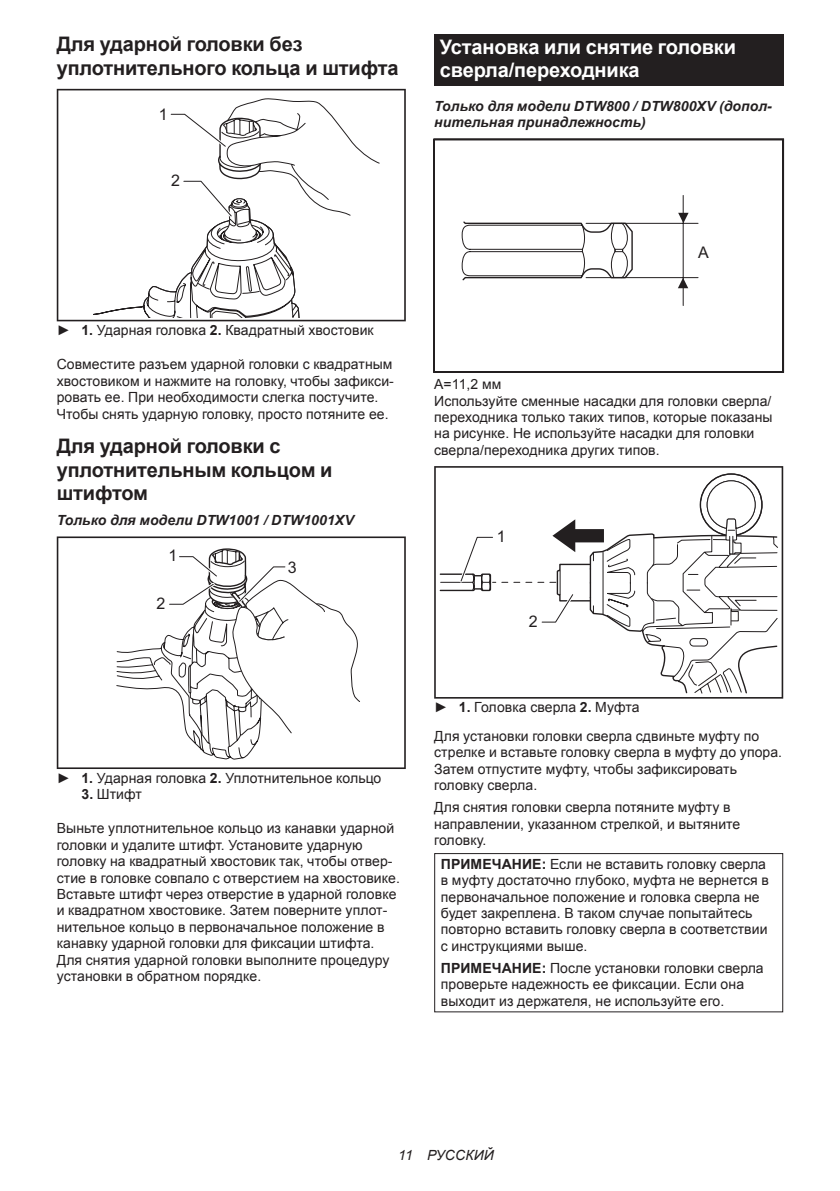
<style>
.page{position:relative;width:840px;height:1191px;background:#fff}
.page>*{position:absolute;margin:0;border:0;box-sizing:border-box;transform-origin:0 0}
.t1{font:700 20px/23.4px "Arial";letter-spacing:-.01em;color:#231f20}
.t2{font:700 20px/23.4px "Arial";letter-spacing:-.01em;color:#fff}
.t3{font:16px "Arial";color:#231f20}
.t4{font:14px/16.4px "Arial";letter-spacing:.005em;color:#231f20}
.t5{font:italic 700 14px/16.4px "Arial";letter-spacing:.005em;color:#231f20}
.t6{font:italic 14px "Arial";letter-spacing:.005em;color:#231f20}
.s1{font-weight:700}
</style>
<div class="page">
<svg style="left:57px;top:89px;width:348px;height:232px"></svg>
<svg style="left:94px;top:98px;width:286px;height:219px"></svg>
<svg style="left:57px;top:536px;width:348px;height:233px"></svg>
<svg style="left:116px;top:547px;width:244px;height:222px"></svg>
<div style="left:434px;top:34px;width:348px;height:52px;background:#231f20"></div>
<svg style="left:433px;top:139px;width:350px;height:234px"></svg>
<svg style="left:434px;top:466px;width:348px;height:232px"></svg>
<svg style="left:438px;top:472px;width:340px;height:222px"></svg>
<div style="left:434px;top:853px;width:348px;height:159px;border:1px solid #231f20"></div>
<h1 class="t1" style="left:57px;top:33px;width:343px">Для ударной головки без уплотнительного кольца и штифта</h1>
<p class="t3" style="left:159px;top:103px;width:10px">1</p>
<p class="t3" style="left:171px;top:170px;width:10px">2</p>
<p class="t4" style="left:57px;top:322px;width:318px">► <span class="s1">1.</span> Ударная головка <span class="s1">2.</span> Квадратный хвостовик</p>
<p class="t4" style="left:57px;top:356px;width:338px">Совместите разъем ударной головки с квадратным хвостовиком и нажмите на головку, чтобы зафикси&shy;ровать ее. При необходимости слегка постучите.<br>Чтобы снять ударную головку, просто потяните ее.</p>
<h1 class="t1" style="left:57px;top:435px;width:277px">Для ударной головки с уплотнительным кольцом и штифтом</h1>
<p class="t5" style="left:57px;top:512px;width:298px">Только для модели DTW1001 / DTW1001XV</p>
<p class="t3" style="left:168px;top:545px;width:10px">1</p>
<p class="t3" style="left:156px;top:593px;width:10px">2</p>
<p class="t3" style="left:288px;top:556px;width:10px">3</p>
<p class="t4" style="left:57px;top:769px;width:326px">► <span class="s1">1.</span> Ударная головка <span class="s1">2.</span> Уплотнительное кольцо</p>
<p class="t4" style="left:81px;top:786px;width:62px"><span class="s1">3.</span> Штифт</p>
<p class="t4" style="left:57px;top:820px;width:344px">Выньте уплотнительное кольцо из канавки ударной головки и удалите штифт. Установите ударную головку на квадратный хвостовик так, чтобы отвер&shy;стие в головке совпало с отверстием на хвостовике.<br>Вставьте штифт через отверстие в ударной головке и квадратном хвостовике. Затем поверните уплот&shy;нительное кольцо в первоначальное положение в канавку ударной головки для фиксации штифта.<br>Для снятия ударной головки выполните процедуру установки в обратном порядке.</p>
<h1 class="t2" style="left:439px;top:36px;width:297px">Установка или снятие головки сверла/переходника</h1>
<p class="t5" style="left:434px;top:98px;width:339px">Только для модели DTW800 / DTW800XV (допол&shy;нительная принадлежность)</p>
<p class="t3" style="left:697px;top:241px;width:12px">A</p>
<p class="t4" style="left:434px;top:376px;width:340px">A=11,2 мм<br>Используйте сменные насадки для головки сверла/ переходника только таких типов, которые показаны на рисунке. Не используйте насадки для головки сверла/переходника других типов.</p>
<p class="t3" style="left:496px;top:526px;width:10px">1</p>
<p class="t3" style="left:528px;top:610px;width:10px">2</p>
<p class="t4" style="left:434px;top:693px;width:326px;line-height:28.8px">► <span class="s1">1.</span> Головка сверла <span class="s1">2.</span> Муфта<br>Для установки головки сверла сдвиньте муфту по</p>
<p class="t4" style="left:434px;top:744px;width:349px">стрелке и вставьте головку сверла в муфту до упора.<br>Затем отпустите муфту, чтобы зафиксировать головку сверла.</p>
<p class="t4" style="left:434px;top:799px;width:307px">Для снятия головки сверла потяните муфту в направлении, указанном стрелкой, и вытяните головку.</p>
<p class="t4" style="left:440px;top:856px;width:329px"><span class="s1">ПРИМЕЧАНИЕ:</span> Если не вставить головку сверла в муфту достаточно глубоко, муфта не вернется в первоначальное положение и головка сверла не будет закреплена. В таком случае попытайтесь повторно вставить головку сверла в соответствии с инструкциями выше.</p>
<p class="t4" style="left:440px;top:960px;width:324px"><span class="s1">ПРИМЕЧАНИЕ:</span> После установки головки сверла проверьте надежность ее фиксации. Если она выходит из держателя, не используйте его.</p>
<p class="t6" style="left:398px;top:1146px;width:97px">11 РУССКИЙ</p>
</div>
